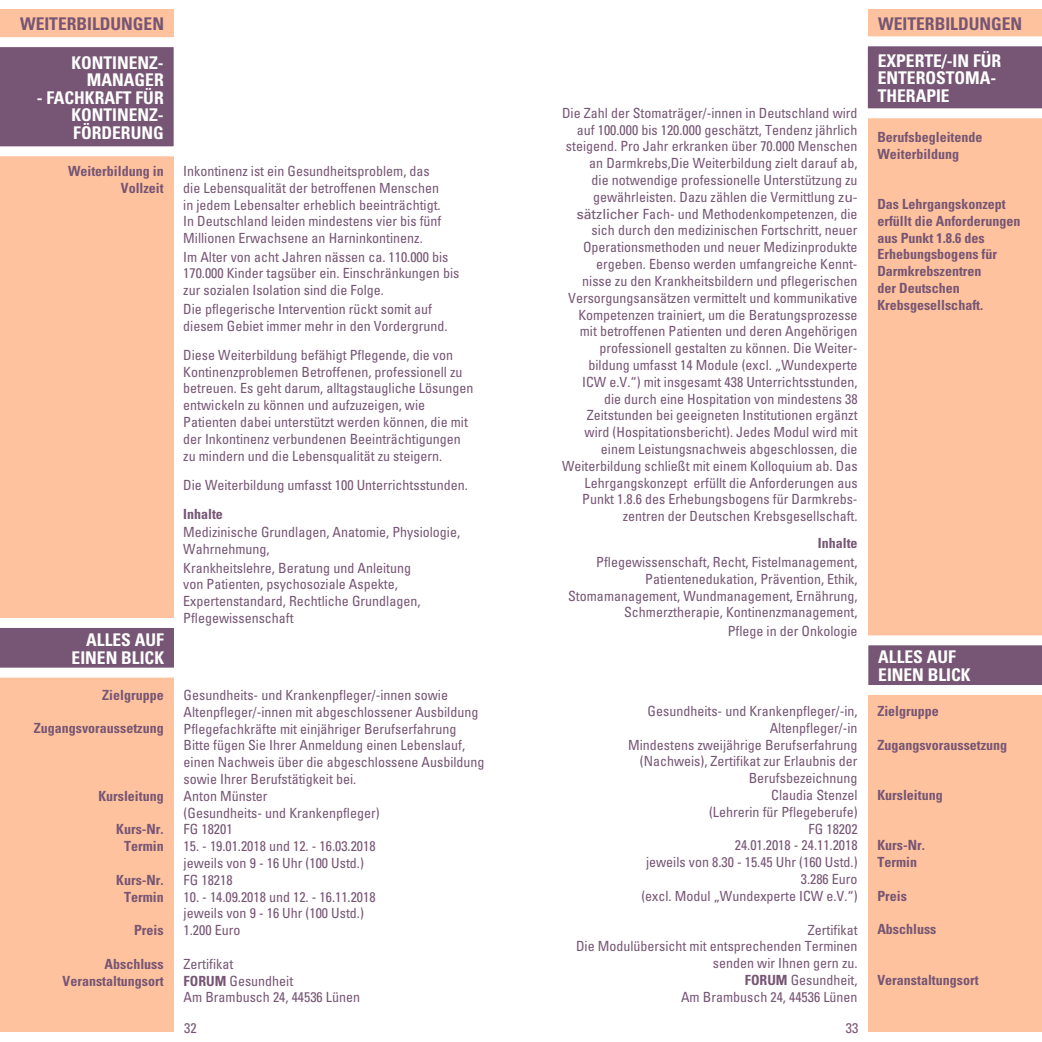
<style>
.page{position:relative;width:1042px;height:1042px;background:#fff}
.page>*{position:absolute;margin:0;border:0;box-sizing:border-box;transform-origin:0 0}
.t1{font:700 condensed 17.5px/17.5px "Univers";color:#fff}
.t2{font:700 condensed 17.5px "Univers";color:#765674}
.t3{font:condensed 14px/16.8px "Univers";color:#765674}
.t4{font:700 condensed 14px/16.8px "Univers";color:#765674}
.s1{font-weight:700}
.s2{font-stretch:normal}
</style>
<div class="page">
<div style="left:868px;top:10px;width:174px;height:1022px;background:#ffc29e"></div>
<svg style="left:868px;top:635px;width:174px;height:60px;background:#a48fa2"></svg>
<div style="left:0;top:10px;width:174px;height:1022px;background:#ffc29e"></div>
<svg style="left:0;top:618px;width:174px;height:59px;background:#a28da1"></svg>
<svg style="left:0;top:37px;width:174px;height:119px;background:#8c728b"></svg>
<svg style="left:867px;top:36px;width:175px;height:82px;background:#977f95"></svg>
<p class="t2" style="left:20px;top:13px;width:145px">WEITERBILDUNGEN</p>
<p class="t1" style="left:71px;top:54px;width:94px;text-align:right">KONTINENZ-<br>MANAGER</p>
<p class="t1" style="left:71px;top:89px;width:94px;text-align:justify;text-indent:-35px">- FACHKRAFT FÜR KONTINENZ-FÖRDERUNG</p>
<p class="t4" style="left:68px;top:162px;width:97px;text-align:right">Weiterbildung in<br>Vollzeit</p>
<p class="t1" style="left:72px;top:631px;width:94px;text-align:right">ALLES AUF<br>EINEN BLICK</p>
<p class="t4" style="left:102px;top:686px;width:63px">Zielgruppe</p>
<p class="t4" style="left:34px;top:720px;width:131px">Zugangsvoraussetzung</p>
<p class="t4" style="left:98px;top:787px;width:67px">Kursleitung</p>
<p class="t4" style="left:116px;top:821px;width:49px;text-align:center">Kurs-Nr.<br>Termin</p>
<p class="t4" style="left:116px;top:871px;width:49px;text-align:center">Kurs-Nr.<br>Termin</p>
<p class="t4" style="left:134px;top:921px;width:31px">Preis</p>
<p class="t4" style="left:63px;top:955px;width:103px;text-align:right">Abschluss<br>Veranstaltungsort</p>
<p class="t3" style="left:183px;top:162px;width:260px">Inkontinenz ist ein Gesundheitsproblem, das die Lebensqualität der betroffenen Menschen in jedem Lebensalter erheblich beeinträchtigt.<br>In Deutschland leiden mindestens vier bis fünf Millionen Erwachsene an Harninkontinenz.</p>
<p class="t3" style="left:183px;top:248px;width:278px">Im Alter von acht Jahren nässen ca. 110.000 bis<br>170.000 Kinder tagsüber ein. Einschränkungen bis zur sozialen Isolation sind die Folge.</p>
<p class="t3" style="left:183px;top:300px;width:266px">Die pflegerische Intervention rückt somit auf diesem Gebiet immer mehr in den Vordergrund.</p>
<p class="t3" style="left:183px;top:346px;width:292px">Diese Weiterbildung befähigt Pflegende, die von Kontinenzproblemen Betroffenen, professionell zu betreuen. Es geht darum, alltagstaugliche Lösungen entwickeln zu können und aufzuzeigen, wie Patienten dabei unterstützt werden können, die mit der Inkontinenz verbundenen Beeinträchtigungen zu mindern und die Lebensqualität zu steigern.</p>
<p class="t3" style="left:183px;top:476px;width:286px">Die Weiterbildung umfasst 100 Unterrichtsstunden.</p>
<p class="t4" style="left:183px;top:505px;width:41px">Inhalte</p>
<p class="t3" style="left:183px;top:523px;width:278px">Medizinische Grundlagen, Anatomie, Physiologie,<br>Wahrnehmung,</p>
<p class="t3" style="left:183px;top:559px;width:239px">Krankheitslehre, Beratung und Anleitung von Patienten, psychosoziale Aspekte, Expertenstandard, Rechtliche Grundlagen, Pflegewissenschaft</p>
<p class="t3" style="left:184px;top:686px;width:302px">Gesundheits- und Krankenpfleger/-innen sowie Altenpfleger/-innen mit abgeschlossener Ausbildung Pflegefachkräfte mit einjähriger Berufserfahrung Bitte fügen Sie Ihrer Anmeldung einen Lebenslauf, einen Nachweis über die abgeschlossene Ausbildung sowie Ihrer Berufstätigkeit bei.<br>Anton Münster<br>(Gesundheits- und Krankenpfleger)<br>FG 18201</p>
<p class="t3" style="left:184px;top:837px;width:193px">15. - 19.01.2018 und 12. - 16.03.2018 jeweils von 9 - 16 Uhr (100 Ustd.)<br>FG 18218</p>
<p class="t3" style="left:184px;top:888px;width:193px">10. - 14.09.2018 und 12. - 16.11.2018 jeweils von 9 - 16 Uhr (100 Ustd.)<br>1.200 Euro</p>
<p class="t3" style="left:184px;top:955px;width:178px">Zertifikat<br><span class="s1">FORUM</span> Gesundheit<br>Am Brambusch 24, 44536 Lünen</p>
<p class="t3" style="left:562px;top:104px;width:297px;text-align:right">Die Zahl der Stomaträger/-innen in Deutschland wird auf 100.000 bis 120.000 geschätzt, Tendenz jährlich steigend. Pro Jahr erkranken über 70.000 Menschen an Darmkrebs,Die Weiterbildung zielt darauf ab,<br>die notwendige professionelle Unterstützung zu gewährleisten. Dazu zählen die Vermittlung <span class="s2">zu&shy;sätzlicher</span> Fach- und Methodenkompetenzen, die sich durch den medizinischen Fortschritt, neuer Operationsmethoden und neuer Medizinprodukte ergeben. Ebenso werden umfangreiche Kennt-<br>nisse zu den Krankheitsbildern und pflegerischen Versorgungsansätzen vermittelt und kommunikative Kompetenzen trainiert, um die Beratungsprozesse mit betroffenen Patienten und deren Angehörigen professionell gestalten zu können. Die Weiter&shy;bildung umfasst 14 Module (excl. „Wundexperte ICW e.V.“) mit insgesamt 438 Unterrichtsstunden, die durch eine Hospitation von mindestens 38<br>Zeitstunden bei geeigneten Institutionen ergänzt wird (Hospitationsbericht). Jedes Modul wird mit einem Leistungsnachweis abgeschlossen, die Weiterbildung schließt mit einem Kolloquium ab. Das Lehrgangskonzept erfüllt die Anforderungen aus Punkt 1.8.6 des Erhebungsbogens für Darmkrebs&shy;zentren der Deutschen Krebsgesellschaft.</p>
<p class="t4" style="left:818px;top:535px;width:41px">Inhalte</p>
<p class="t3" style="left:568px;top:553px;width:291px;text-align:right">Pflegewissenschaft, Recht, Fistelmanagement, Patientenedukation, Prävention, Ethik, Stomamanagement, Wundmanagement, Ernährung, Schmerztherapie, Kontinenzmanagement,</p>
<p class="t3" style="left:728px;top:622px;width:131px">Pflege in der Onkologie</p>
<p class="t3" style="left:628px;top:702px;width:231px;text-align:right">Gesundheits- und Krankenpfleger/-in,<br>Altenpfleger/-in<br>Mindestens zweijährige Berufserfahrung (Nachweis), Zertifikat zur Erlaubnis der<br>Berufsbezeichnung<br>Claudia Stenzel<br>(Lehrerin für Pflegeberufe)<br>FG 18202<br>24.01.2018 - 24.11.2018<br>jeweils von 8.30 - 15.45 Uhr (160 Ustd.)<br>3.286 Euro<br>(excl. Modul „Wundexperte ICW e.V.“)</p>
<p class="t3" style="left:576px;top:921px;width:283px;text-align:right">Zertifikat<br>Die Modulübersicht mit entsprechenden Terminen senden wir Ihnen gern zu.<br><span class="s1">FORUM</span> Gesundheit,<br>Am Brambusch 24, 44536 Lünen</p>
<p class="t3" style="left:184px;top:1019px;width:14px">32</p>
<p class="t3" style="left:846px;top:1019px;width:14px">33</p>
<p class="t2" style="left:878px;top:13px;width:145px">WEITERBILDUNGEN</p>
<p class="t1" style="left:878px;top:52px;width:125px">EXPERTE/-IN FÜR<br>ENTEROSTOMA-<br>THERAPIE</p>
<p class="t4" style="left:877px;top:128px;width:106px">Berufsbegleitende<br>Weiterbildung</p>
<p class="t4" style="left:877px;top:196px;width:145px">Das Lehrgangskonzept erfüllt die Anforderungen aus Punkt 1.8.6 des<br>Erhebungsbogens für<br>Darmkrebszentren<br>der Deutschen<br>Krebsgesellschaft.</p>
<p class="t1" style="left:878px;top:648px;width:94px">ALLES AUF<br>EINEN BLICK</p>
<p class="t4" style="left:877px;top:702px;width:63px">Zielgruppe</p>
<p class="t4" style="left:877px;top:736px;width:131px">Zugangsvoraussetzung</p>
<p class="t4" style="left:877px;top:786px;width:67px">Kursleitung</p>
<p class="t4" style="left:877px;top:837px;width:49px">Kurs-Nr.<br>Termin</p>
<p class="t4" style="left:877px;top:887px;width:31px">Preis</p>
<p class="t4" style="left:877px;top:921px;width:61px">Abschluss</p>
<p class="t4" style="left:877px;top:971px;width:103px">Veranstaltungsort</p>
</div>
